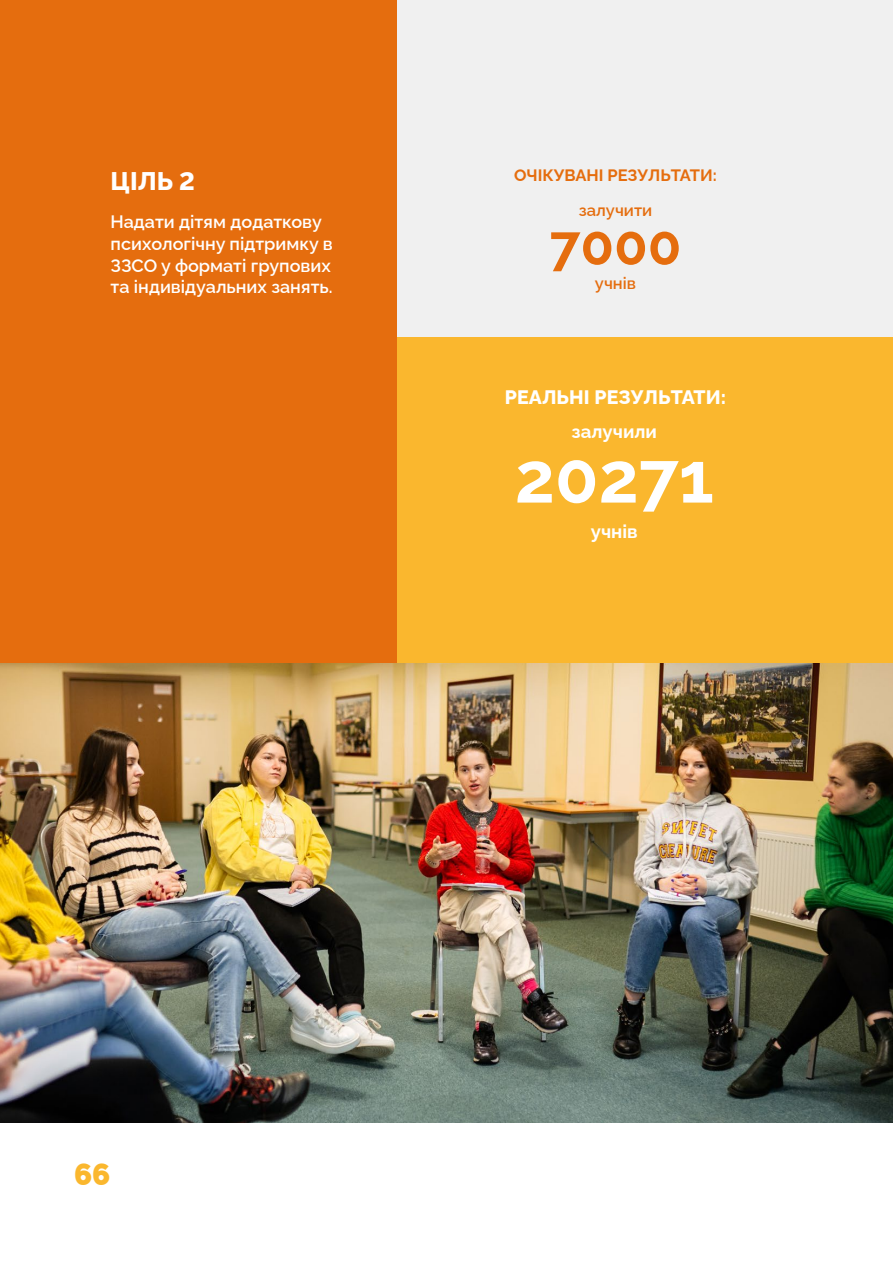
<style>
.page{position:relative;width:893px;height:1263px;background:#fff}
.page>*{position:absolute;margin:0;border:0;box-sizing:border-box;transform-origin:0 0}
.t1{font:700 71.25px "Raleway";color:#fff}
.t2{font:700 54.9px "Raleway";color:#e56d0e}
.t3{font:900 30px "Raleway";color:#fab72e}
.t4{font:800 25.5px "Raleway";color:#fff}
.t5{font:800 19.5px "Raleway";letter-spacing:.005em;color:#fff}
.t6{font:700 18.6px "Raleway";color:#fff}
.t7{font:600 18px/21.6px "Raleway";color:#fff}
.t8{font:600 16.65px "Raleway";color:#e56d0e}
.t9{font:700 16.5px "Raleway";color:#e56d0e}
</style>
<div class="page">
<div style="left:0;top:0;width:398px;height:770px;background:#e56d0e"></div>
<div style="left:398px;top:0;width:495px;height:337px;background:#f0f0f0"></div>
<div style="left:398px;top:337px;width:495px;height:433px;background:#fab72e"></div>
<img style="left:0;top:664px;width:893px;height:459px">
<h3 class="t4" style="left:111px;top:160px;width:86px">ЦІЛЬ 2</h3>
<p class="t7" style="left:111px;top:209px;width:224px">Надати дітям додаткову психологічну підтримку в<br>ЗЗСО у форматі групових та індивідуальних занять.</p>
<p class="t9" style="left:514px;top:162px;width:204px">ОЧІКУВАНІ РЕЗУЛЬТАТИ:</p>
<p class="t8" style="left:579px;top:196px;width:75px">залучити</p>
<h2 class="t2" style="left:550px;top:201px;width:133px">7000</h2>
<p class="t8" style="left:595px;top:270px;width:43px">учнів</p>
<p class="t5" style="left:505px;top:382px;width:223px">РЕАЛЬНІ РЕЗУЛЬТАТИ:</p>
<p class="t6" style="left:572px;top:417px;width:87px">залучили</p>
<h1 class="t1" style="left:515px;top:421px;width:201px">20271</h1>
<p class="t6" style="left:591px;top:516px;width:49px">учнів</p>
<h3 class="t3" style="left:74px;top:1150px;width:38px">66</h3>
</div>
